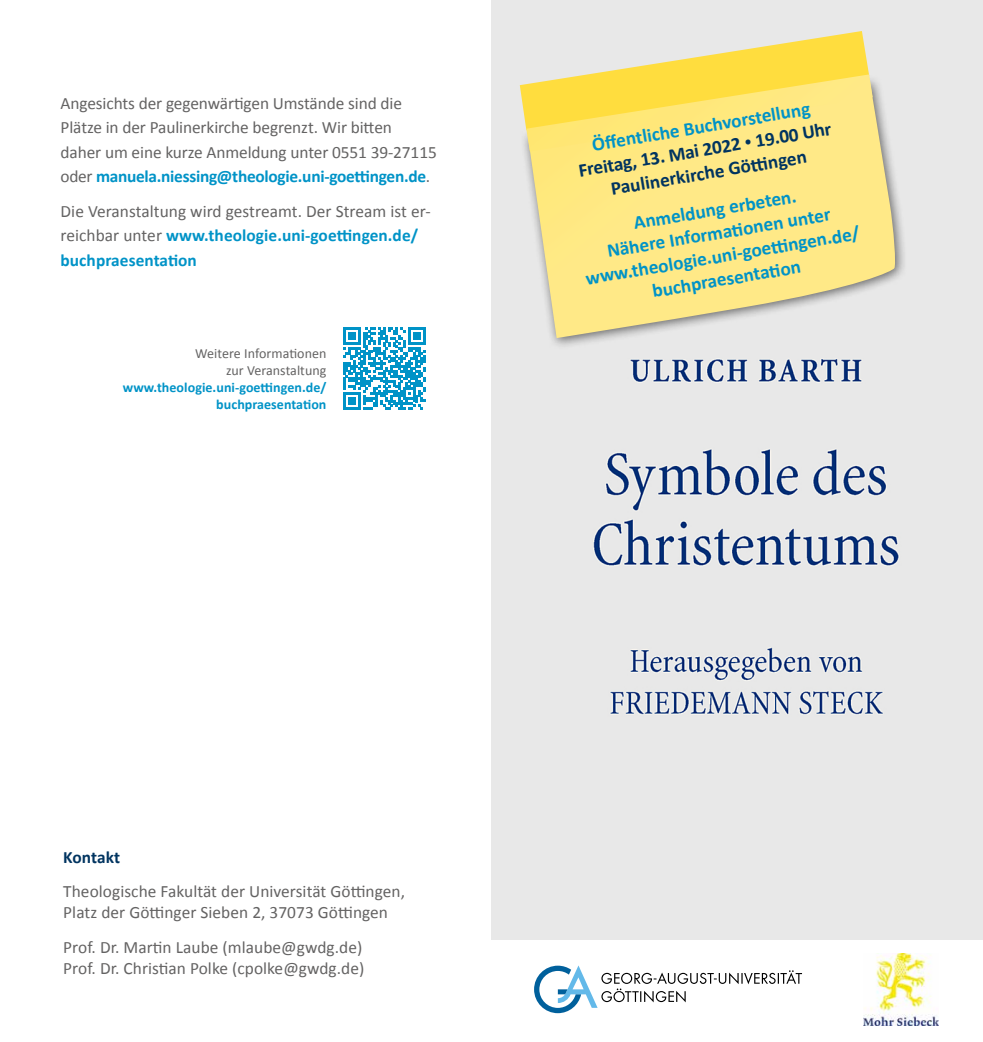
<style>
.page{position:relative;width:983px;height:1042px;background:#fff}
.page>*{position:absolute;margin:0;border:0;box-sizing:border-box;transform-origin:0 0}
.t1{font:700 19.25px/23.4px "Calibri";color:#0093c7;text-align:center}
.t2{font:700 19.25px/24.2px "Calibri";color:#003460}
.t3{font:17.32px/24.5px "Calibri";letter-spacing:-.005em;color:#646363}
.t4{font:700 17.32px "Calibri";letter-spacing:-.005em;color:#003460}
.t5{font:700 14px/16.8px "Calibri";letter-spacing:.005em;color:#0093c7;text-align:right}
.t6{font:14px/16.8px "Calibri";letter-spacing:.005em;color:#646363;text-align:right}
.s1{font-weight:700;color:#0093c7}
</style>
<div class="page">
<div style="left:491px;top:0;width:491px;height:920px;background:#e8e8e8"></div>
<img style="left:491px;top:358px;width:491px;height:582px">
<img style="left:863px;top:953px;width:75px;height:72px">
<svg style="left:534px;top:965px;width:267px;height:48px"></svg>
<div style="left:519px;top:75px;width:387px;height:274px;background:#000;opacity:.54"></div>
<svg style="left:556px;top:82px;width:340px;height:256px;background:#f7e594"></svg>
<svg style="left:343px;top:327px;width:82px;height:83px"></svg>
<svg style="left:519px;top:31px;width:353px;height:120px"></svg>
<p class="t3" style="left:61px;top:90px;width:377px">Angesichts der gegenwärtigen Umstände sind die Plätze in der Paulinerkirche begrenzt. Wir bitten daher um eine kurze Anmeldung unter 0551 39-27115 oder <span class="s1">manuela.niessing@theologie.uni-goettingen.de</span>.</p>
<p class="t3" style="left:61px;top:198px;width:371px">Die Veranstaltung wird gestreamt. Der Stream ist er&shy;reichbar unter <span class="s1">www.theologie.uni-goettingen.de/ buchpraesentation</span></p>
<p class="t6" style="left:195px;top:345px;width:133px">Weitere Informationen zur Veranstaltung</p>
<p class="t5" style="left:123px;top:378px;width:205px">www.theologie.uni-goettingen.de/ buchpraesentation</p>
<p class="t1" style="left:590px;top:131px;width:222px;rotate:-9deg">Öff entliche Buchvorstellung</p>
<p class="t2" style="left:605px;top:152px;width:228px;text-indent:150px;rotate:-9deg">19.00 Uhr<br>Paulinerkirche Götti ngen</p>
<p class="t1" style="left:576px;top:219px;width:279px;rotate:-9deg">Anmeldung erbeten.<br>Nähere Informati onen unter www.theologie.uni-goetti ngen.de/ buchpraesentati on</p>
<p class="t2" style="left:576px;top:157px;width:166px;rotate:-9deg">Freitag, 13. Mai 2022</p>
<p class="t4" style="left:63px;top:845px;width:58px">Kontakt</p>
<p class="t3" style="left:63px;top:880px;width:343px;line-height:21px">Theologische Fakultät der Universität Göttingen,<br>Platz der Göttinger Sieben 2, 37073 Göttingen</p>
<p class="t3" style="left:63px;top:936px;width:302px;line-height:21px">Prof. Dr. Martin Laube (mlaube@gwdg.de)<br>Prof. Dr. Christian Polke (cpolke@gwdg.de)</p>
</div>
